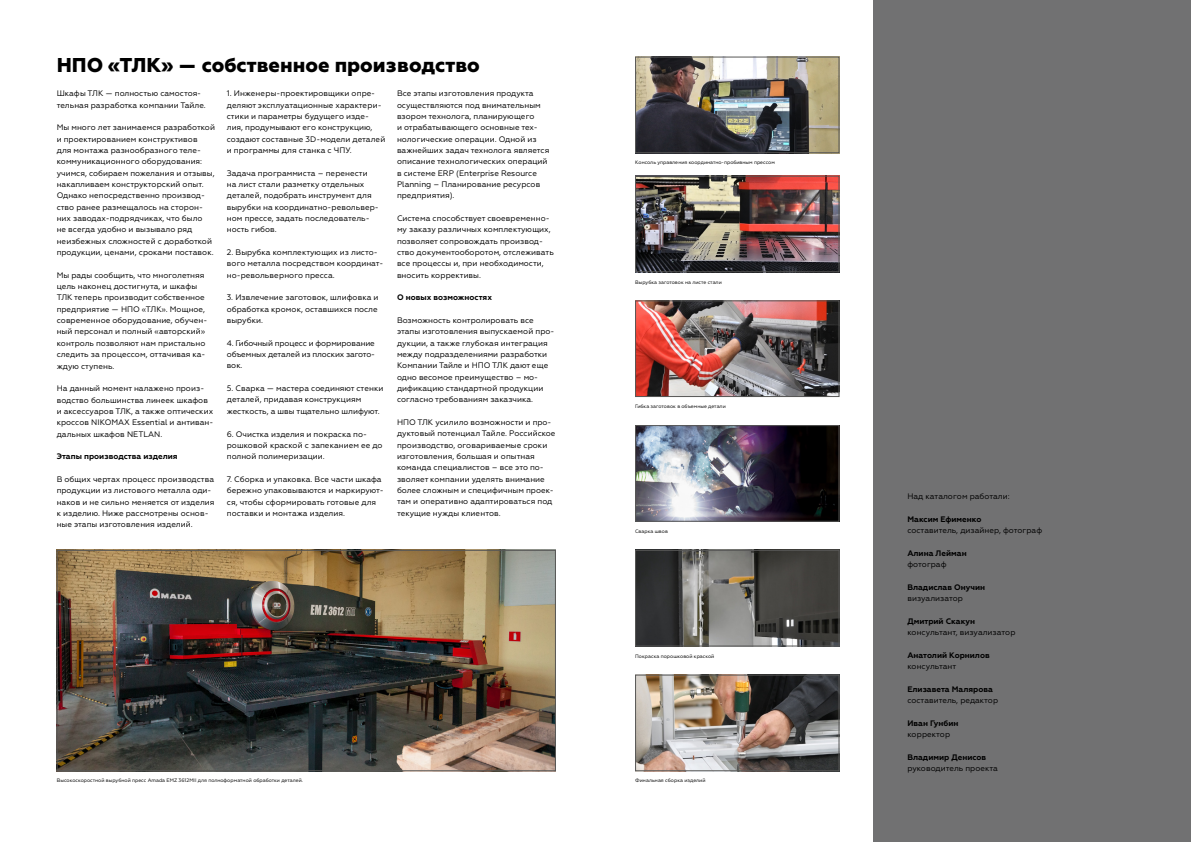
<style>
.page{position:relative;width:1191px;height:842px;background:#fff}
.page>*{position:absolute;margin:0;border:0;box-sizing:border-box;transform-origin:0 0}
.t1{font:800 20px "Geometria";color:#000}
.t2{font:8px/11.3px "Geometria";color:#000}
.t3{font:700 8px "Geometria";color:#000}
.t4{font:5px "Geometria";color:#000}
</style>
<div class="page">
<img style="left:59px;top:552px;width:495px;height:217px">
<div style="left:57px;top:550px;width:499px;height:221px;border:1px solid #575756"></div>
<div style="left:873px;top:0;width:318px;height:842px;background:#717172"></div>
<img style="left:637px;top:178px;width:200px;height:92px">
<div style="left:635px;top:176px;width:204px;height:96px;border:1px solid #575756"></div>
<img style="left:637px;top:59px;width:200px;height:92px">
<div style="left:635px;top:57px;width:204px;height:96px;border:1px solid #575756"></div>
<img style="left:637px;top:302px;width:200px;height:93px">
<div style="left:635px;top:300px;width:204px;height:97px;border:1px solid #575756"></div>
<img style="left:637px;top:552px;width:200px;height:92px">
<div style="left:635px;top:550px;width:204px;height:96px;border:1px solid #575756"></div>
<img style="left:637px;top:427px;width:200px;height:93px">
<div style="left:635px;top:425px;width:204px;height:97px;border:1px solid #575756"></div>
<img style="left:637px;top:677px;width:200px;height:92px">
<div style="left:635px;top:675px;width:204px;height:96px;border:1px solid #575756"></div>
<h1 class="t1" style="left:57px;top:53px;width:424px">НПО «ТЛК» — собственное производство</h1>
<p class="t2" style="left:57px;top:88px;width:151px">Шкафы ТЛК — полностью самостоя&shy;тельная разработка компании Тайле.</p>
<p class="t2" style="left:57px;top:122px;width:160px">Мы много лет занимаемся разработкой и проектированием конструктивов<br>для монтажа разнообразного теле&shy;коммуникационного оборудования: учимся, собираем пожелания и отзывы, накапливаем конструкторский опыт.<br>Однако непосредственно производ&shy;ство ранее размещалось на сторон&shy;них заводах-подрядчиках, что было<br>не всегда удобно и вызывало ряд неизбежных сложностей с доработкой продукции, ценами, сроками поставок.</p>
<p class="t2" style="left:57px;top:269px;width:152px">Мы рады сообщить, что многолетняя цель наконец достигнута, и шкафы<br>ТЛК теперь производит собственное предприятие — НПО «ТЛК». Мощное, современное оборудование, обучен&shy;ный персонал и полный «авторский» контроль позволяют нам пристально следить за процессом, оттачивая ка&shy;ждую ступень.</p>
<p class="t2" style="left:57px;top:383px;width:158px">На данный момент налажено произ&shy;водство большинства линеек шкафов и аксессуаров ТЛК, а также оптических кроссов NIKOMAX Essential и антиван&shy;дальных шкафов NETLAN.</p>
<p class="t3" style="left:57px;top:452px;width:122px">Этапы производства изделия</p>
<p class="t2" style="left:57px;top:473px;width:159px">В общих чертах процесс производства продукции из листового металла оди&shy;наков и не сильно меняется от изделия к изделию. Ниже рассмотрены основ&shy;ные этапы изготовления изделий.</p>
<p class="t2" style="left:397px;top:88px;width:154px">Все этапы изготовления продукта осуществляются под внимательным взором технолога, планирующего<br>и отрабатывающего основные тех&shy;нологические операции. Одной из важнейших задач технолога является описание технологических операций в системе ERP (Enterprise Resource<br>Planning – Планирование ресурсов предприятия).</p>
<p class="t2" style="left:397px;top:213px;width:158px">Система способствует своевременно&shy;му заказу различных комплектующих, позволяет сопровождать производ&shy;ство документооборотом, отслеживать все процессы и, при необходимости, вносить коррективы.</p>
<p class="t3" style="left:397px;top:293px;width:97px">О новых возможностях</p>
<p class="t2" style="left:397px;top:315px;width:159px">Возможность контролировать все этапы изготовления выпускаемой про&shy;дукции, а также глубокая интеграция между подразделениями разработки Компании Тайле и НПО ТЛК дают еще одно весомое преимущество – мо&shy;дификацию стандартной продукции согласно требованиям заказчика.</p>
<p class="t2" style="left:397px;top:417px;width:160px">НПО ТЛК усилило возможности и про&shy;дуктовый потенциал Тайле. Российское производство, оговариваемые сроки изготовления, большая и опытная команда специалистов – все это по&shy;зволяет компании уделять внимание более сложным и специфичным проек&shy;там и оперативно адаптироваться под текущие нужды клиентов.</p>
<p class="t2" style="left:227px;top:88px;width:160px">1. Инженеры-проектировщики опре&shy;деляют эксплуатационные характери&shy;стики и параметры будущего изде&shy;лия, продумывают его конструкцию, создают составные 3D-модели деталей и программы для станка с ЧПУ.</p>
<p class="t2" style="left:227px;top:167px;width:153px">Задача программиста – перенести на лист стали разметку отдельных деталей, подобрать инструмент для вырубки на координатно-револьвер&shy;ном прессе, задать последователь&shy;ность гибов.</p>
<p class="t2" style="left:227px;top:247px;width:158px">2. Вырубка комплектующих из листо&shy;вого металла посредством координат&shy;но-револьверного пресса.</p>
<p class="t2" style="left:227px;top:292px;width:153px;text-align:justify">3. Извлечение заготовок, шлифовка и обработка кромок, оставшихся после вырубки.</p>
<p class="t2" style="left:227px;top:337px;width:150px;text-align:justify">4. Гибочный процесс и формирование объемных деталей из плоских загото&shy;вок.</p>
<p class="t2" style="left:227px;top:383px;width:158px">5. Сварка — мастера соединяют стенки деталей, придавая конструкциям жесткость, а швы тщательно шлифуют.</p>
<p class="t2" style="left:227px;top:428px;width:157px">6. Очистка изделия и покраска по&shy;рошковой краской с запеканием ее до полной полимеризации.</p>
<p class="t2" style="left:227px;top:473px;width:158px">7. Сборка и упаковка. Все части шкафа бережно упаковываются и маркируют&shy;ся, чтобы сформировать готовые для поставки и монтажа изделия.</p>
<p class="t4" style="left:57px;top:778px;width:248px">Высокоскоростной вырубной пресс Amada EMZ 3612MII для полноформатной обработки деталей.</p>
<p class="t4" style="left:635px;top:160px;width:141px">Консоль управления координатно-пробивным прессом</p>
<p class="t4" style="left:635px;top:279px;width:88px">Вырубка заготовок на листе стали</p>
<p class="t4" style="left:635px;top:404px;width:92px">Гибка заготовок в объемные детали</p>
<p class="t4" style="left:635px;top:528px;width:34px">Сварка швов</p>
<p class="t4" style="left:635px;top:653px;width:81px">Покраска порошковой краской</p>
<p class="t4" style="left:635px;top:778px;width:72px">Финальная сборка изделий</p>
<p class="t2" style="left:907px;top:490px;width:104px">Над каталогом работали:</p>
<p class="t3" style="left:907px;top:514px;width:75px">Максим Ефименко</p>
<p class="t2" style="left:907px;top:524px;width:136px">составитель, дизайнер, фотограф</p>
<p class="t3" style="left:907px;top:548px;width:61px">Алина Лейман</p>
<p class="t2" style="left:907px;top:559px;width:41px">фотограф</p>
<p class="t3" style="left:907px;top:582px;width:79px">Владислав Онучин</p>
<p class="t2" style="left:907px;top:593px;width:57px">визуализатор</p>
<p class="t3" style="left:907px;top:616px;width:69px">Дмитрий Скакун</p>
<p class="t2" style="left:907px;top:627px;width:109px">консультант, визуализатор</p>
<p class="t3" style="left:907px;top:650px;width:84px">Анатолий Корнилов</p>
<p class="t2" style="left:907px;top:661px;width:50px">консультант</p>
<p class="t3" style="left:907px;top:684px;width:87px">Елизавета Малярова</p>
<p class="t2" style="left:907px;top:695px;width:92px">составитель, редактор</p>
<p class="t3" style="left:907px;top:718px;width:53px">Иван Гунбин</p>
<p class="t2" style="left:907px;top:729px;width:44px">корректор</p>
<p class="t3" style="left:907px;top:752px;width:80px">Владимир Денисов</p>
<p class="t2" style="left:907px;top:763px;width:92px">руководитель проекта</p>
</div>
